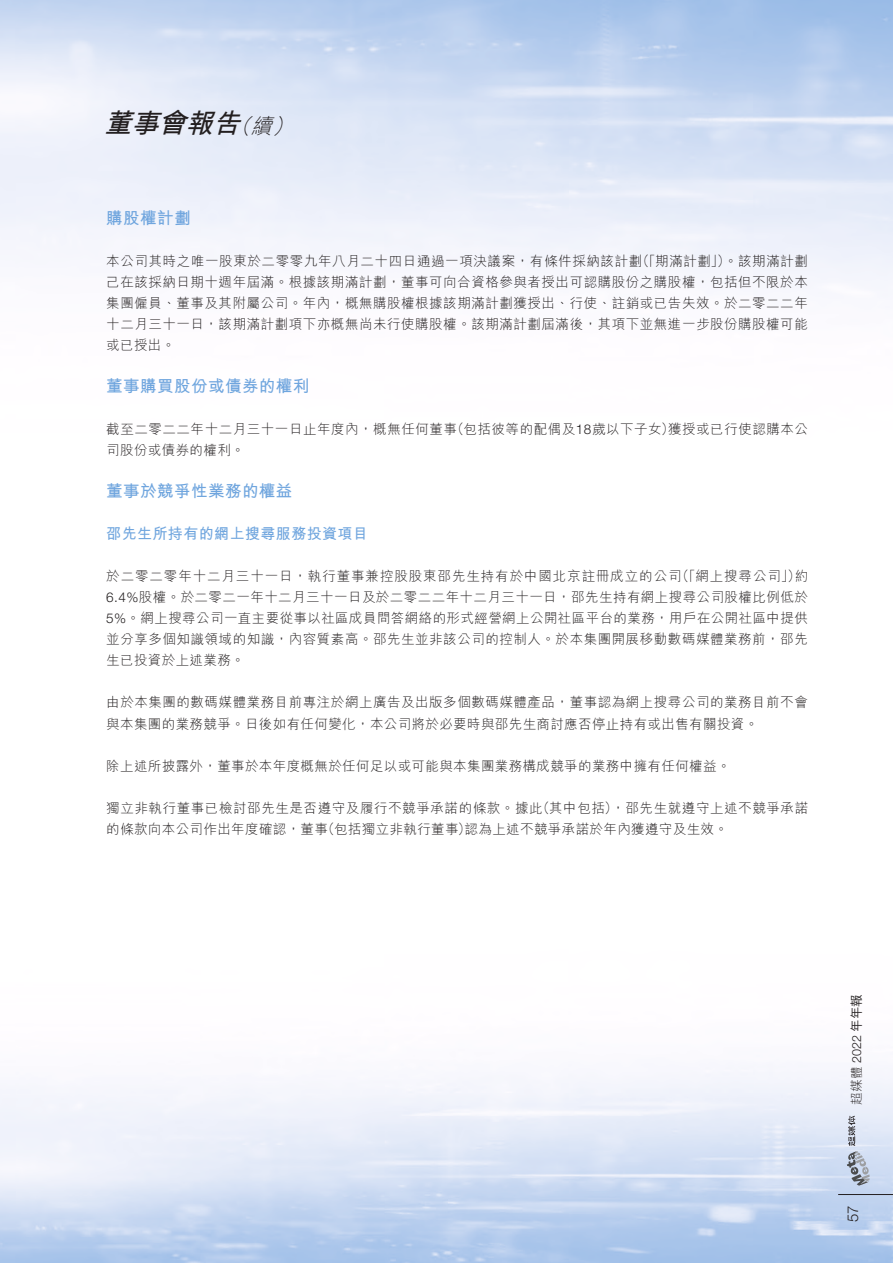
<style>
.page{position:relative;width:893px;height:1263px;background:#fff}
.page>*{position:absolute;margin:0;border:0;box-sizing:border-box;transform-origin:0 0}
.t1{font:italic 700 27px "M Hei HK";color:#231f20}
.t2{font:700 16.5px "M Hei HK";letter-spacing:.03em;color:#6fa5de}
.t3{font:700 15px "M Hei HK";letter-spacing:.03em;color:#6fa5de}
.t4{font:300 15px "Helvetica Neue LT Std";color:#231f20}
.t5{font:300 13.5px/21px "M Hei HK";letter-spacing:.04em;color:#231f20}
.t6{font:300 12.6px "Helvetica Neue LT Std";color:#231f20}
.s1{font-weight:300;font-size:21px}
.s2{font-family:"Helvetica Neue LT Std"}
.s3{font-family:"M Hei HK"}
.s4{font-family:"M Hei HK";font-weight:500}
</style>
<div class="page">
<hr style="left:838px;top:1194px;width:55px;height:1px;background:#231f20">
<svg style="left:847px;top:1116px;width:23px;height:69px"></svg>
<h1 class="t1" style="left:104px;top:103px;width:196px">董事會報告<span class="s1">（續）</span></h1>
<p class="t2" style="left:106px;top:206px;width:86px">購股權計劃</p>
<p class="t5" style="left:106px;top:251px;width:703px;text-align:justify">本公司其時之唯一股東於二零零九年八月二十四日通過一項決議案，有條件採納該計劃（「期滿計劃」）。該期滿計劃己在該採納日期十週年屆滿。根據該期滿計劃，董事可向合資格參與者授出可認購股份之購股權，包括但不限於本集團僱員、董事及其附屬公司。年內，概無購股權根據該期滿計劃獲授出、行使、註銷或已告失效。於二零二二年十二月三十一日，該期滿計劃項下亦概無尚未行使購股權。該期滿計劃屆滿後，其項下並無進一步股份購股權可能或已授出。</p>
<p class="t2" style="left:106px;top:374px;width:205px">董事購買股份或債券的權利</p>
<p class="t5" style="left:106px;top:419px;width:703px">截至二零二二年十二月三十一日止年度內，概無任何董事（包括彼等的配偶及<span class="s2">18</span>歲以下子女）獲授或已行使認購本公司股份或債券的權利。</p>
<p class="t2" style="left:106px;top:479px;width:188px">董事於競爭性業務的權益</p>
<p class="t3" style="left:106px;top:523px;width:263px">邵先生所持有的網上搜尋服務投資項目</p>
<p class="t5" style="left:106px;top:566px;width:703px;text-align:justify">於二零二零年十二月三十一日，執行董事兼控股股東邵先生持有於中國北京註冊成立的公司（「網上搜尋公司」）約<span class="s2">6.4%</span>股權。於二零二一年十二月三十一日及於二零二二年十二月三十一日，邵先生持有網上搜尋公司股權比例低於<span class="s2">5%</span>。網上搜尋公司一直主要從事以社區成員問答網絡的形式經營網上公開社區平台的業務，用戶在公開社區中提供並分享多個知識領域的知識，內容質素高。邵先生並非該公司的控制人。於本集團開展移動數碼媒體業務前，邵先生已投資於上述業務。</p>
<p class="t5" style="left:106px;top:692px;width:703px">由於本集團的數碼媒體業務目前專注於網上廣告及出版多個數碼媒體產品，董事認為網上搜尋公司的業務目前不會與本集團的業務競爭。日後如有任何變化，本公司將於必要時與邵先生商討應否停止持有或出售有關投資。</p>
<p class="t5" style="left:106px;top:755px;width:626px">除上述所披露外，董事於本年度概無於任何足以或可能與本集團業務構成競爭的業務中擁有任何權益。</p>
<p class="t5" style="left:106px;top:797px;width:703px">獨立非執行董事已檢討邵先生是否遵守及履行不競爭承諾的條款。據此（其中包括），邵先生就遵守上述不競爭承諾的條款向本公司作出年度確認，董事（包括獨立非執行董事）認為上述不競爭承諾於年內獲遵守及生效。</p>
<p class="t6" style="left:849px;top:1105px;width:112px;rotate:-90deg"><span class="s3">超媒體</span> 2022 <span class="s4">年年報</span></p>
<p class="t4" style="left:844px;top:1222px;width:18px;rotate:-90deg">57</p>
</div>
